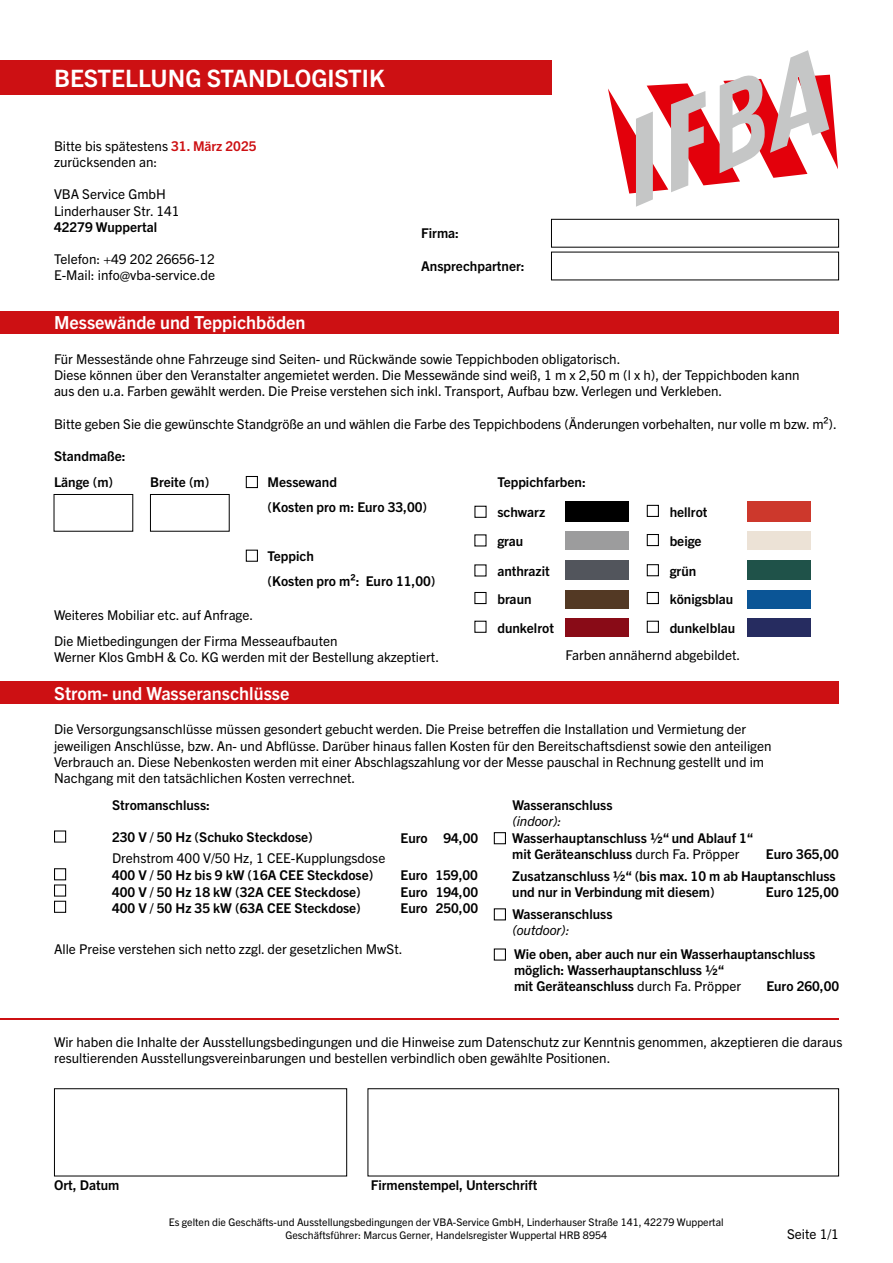
<style>
.page{position:relative;width:893px;height:1263px;background:#fff}
.page>*{position:absolute;margin:0;border:0;box-sizing:border-box;transform-origin:0 0}
.t1{font:700 24px "Trade Gothic Next LT Pro";color:#fff}
.t2{font:700 18px "Trade Gothic Next LT Pro";color:#fff}
.t3{font:13.5px/16.2px "Trade Gothic Next LT Pro";color:#000}
.t4{font:700 13.5px/16.2px "Trade Gothic Next LT Pro";color:#000}
.t5{font:italic 13.5px "Trade Gothic Next LT Pro";color:#000}
.t6{font:10.5px/12.6px "Trade Gothic Next LT Pro";color:#000;text-align:center}
.s1{font-weight:700;color:#cd1013}
.s2{font-weight:400}
</style>
<div class="page">
<div style="left:0;top:61px;width:551px;height:34px;background:#cd1013"></div>
<div style="left:565px;top:502px;width:64px;height:20px;background:#000"></div>
<div style="left:565px;top:531px;width:64px;height:19px;background:#9c9c9d"></div>
<div style="left:565px;top:561px;width:64px;height:19px;background:#52555c"></div>
<div style="left:565px;top:590px;width:64px;height:19px;background:#533924"></div>
<div style="left:565px;top:618px;width:64px;height:19px;background:#890b17"></div>
<div style="left:747px;top:502px;width:63px;height:20px;background:#cd382c"></div>
<div style="left:747px;top:531px;width:63px;height:19px;background:#ece2d6"></div>
<div style="left:747px;top:560px;width:63px;height:20px;background:#1f5249"></div>
<div style="left:747px;top:590px;width:63px;height:19px;background:#0b5596"></div>
<div style="left:747px;top:619px;width:63px;height:18px;background:#262c60"></div>
<div style="left:0;top:681px;width:839px;height:23px;background:#cd1013"></div>
<div style="left:0;top:311px;width:839px;height:22px;background:#cd1013"></div>
<hr style="left:0;top:1019px;width:839px;height:1px;background:#cd1013">
<div style="left:551px;top:219px;width:288px;height:29px;border:1px solid #000"></div>
<div style="left:54px;top:494px;width:79px;height:38px;border:1px solid #000"></div>
<div style="left:150px;top:494px;width:80px;height:38px;border:1px solid #000"></div>
<svg style="left:608px;top:50px;width:230px;height:157px"></svg>
<div style="left:246px;top:476px;width:12px;height:12px;border:1px solid #000"></div>
<div style="left:246px;top:550px;width:12px;height:12px;border:1px solid #000"></div>
<div style="left:474px;top:506px;width:13px;height:12px;border:1px solid #000"></div>
<div style="left:474px;top:592px;width:13px;height:12px;border:1px solid #000"></div>
<div style="left:474px;top:621px;width:13px;height:12px;border:1px solid #000"></div>
<div style="left:647px;top:505px;width:12px;height:12px;border:1px solid #000"></div>
<div style="left:647px;top:534px;width:12px;height:12px;border:1px solid #000"></div>
<div style="left:647px;top:564px;width:12px;height:12px;border:1px solid #000"></div>
<div style="left:647px;top:592px;width:12px;height:12px;border:1px solid #000"></div>
<div style="left:647px;top:621px;width:12px;height:12px;border:1px solid #000"></div>
<div style="left:54px;top:830px;width:12px;height:12px;border:1px solid #000"></div>
<div style="left:54px;top:868px;width:12px;height:12px;border:1px solid #000"></div>
<div style="left:54px;top:884px;width:12px;height:12px;border:1px solid #000"></div>
<div style="left:54px;top:901px;width:12px;height:12px;border:1px solid #000"></div>
<div style="left:494px;top:832px;width:12px;height:12px;border:1px solid #000"></div>
<div style="left:494px;top:908px;width:12px;height:12px;border:1px solid #000"></div>
<div style="left:494px;top:948px;width:12px;height:12px;border:1px solid #000"></div>
<h1 class="t1" style="left:54px;top:62px;width:332px">BESTELLUNG STANDLOGISTIK</h1>
<p class="t3" style="left:54px;top:137px;width:204px">Bitte bis spätestens <span class="s1">31. März 2025 </span>zurücksenden an:</p>
<p class="t3" style="left:54px;top:185px;width:127px">VBA Service GmbH<br>Linderhauser Str. 141</p>
<p class="t4" style="left:54px;top:218px;width:105px">42279 Wuppertal</p>
<p class="t3" style="left:54px;top:250px;width:163px">Telefon: +49 202 26656-12<br>E-Mail: info@vba-service.de</p>
<h2 class="t2" style="left:54px;top:310px;width:253px">Messewände und Teppichböden</h2>
<p class="t4" style="left:421px;top:225px;width:39px">Firma:</p>
<p class="t4" style="left:421px;top:257px;width:105px">Ansprechpartner:</p>
<p class="t3" style="left:54px;top:350px;width:747px">Für Messestände ohne Fahrzeuge sind Seiten- und Rückwände sowie Teppichboden obligatorisch.<br>Diese können über den Veranstalter angemietet werden. Die Messewände sind weiß, 1 m x 2,50 m (l x h), der Teppichboden kann aus den u.a. Farben gewählt werden. Die Preise verstehen sich inkl. Transport, Aufbau bzw. Verlegen und Verkleben.</p>
<p class="t3" style="left:54px;top:415px;width:784px">Bitte geben Sie die gewünschte Standgröße an und wählen die Farbe des Teppichbodens (Änderungen vorbehalten, nur volle m bzw. m²).</p>
<p class="t4" style="left:54px;top:442px;width:73px;line-height:26px">Standmaße:<br>Länge (m)</p>
<p class="t4" style="left:150px;top:473px;width:61px">Breite (m)</p>
<p class="t4" style="left:268px;top:469px;width:161px;line-height:25.2px">Messewand<br>(Kosten pro m: Euro 33,00)</p>
<p class="t4" style="left:268px;top:542px;width:169px;line-height:25.2px">Teppich<br>(Kosten pro m²: Euro 11,00)</p>
<p class="t4" style="left:497px;top:467px;width:90px;line-height:29.4px">Teppichfarben: schwarz<br>grau</p>
<p class="t4" style="left:497px;top:556px;width:58px;line-height:28.2px">anthrazit braun dunkelrot</p>
<p class="t4" style="left:670px;top:497px;width:39px;line-height:29.1px">hellrot beige</p>
<p class="t4" style="left:670px;top:556px;width:67px;line-height:28.2px">grün königsblau dunkelblau</p>
<p class="t3" style="left:565px;top:646px;width:176px">Farben annähernd abgebildet.</p>
<p class="t3" style="left:54px;top:602px;width:285px;line-height:25.2px">Weiteres Mobiliar etc. auf Anfrage.<br>Die Mietbedingungen der Firma Messeaufbauten</p>
<p class="t3" style="left:54px;top:648px;width:387px">Werner Klos GmbH &amp; Co. KG werden mit der Bestellung akzeptiert.</p>
<h2 class="t2" style="left:54px;top:681px;width:237px">Strom- und Wasseranschlüsse</h2>
<p class="t3" style="left:54px;top:720px;width:719px">Die Versorgungsanschlüsse müssen gesondert gebucht werden. Die Preise betreffen die Installation und Vermietung der jeweiligen Anschlüsse, bzw. An- und Abflüsse. Darüber hinaus fallen Kosten für den Bereitschaftsdienst sowie den anteiligen Verbrauch an. Diese Nebenkosten werden mit einer Abschlagszahlung vor der Messe pauschal in Rechnung gestellt und im Nachgang mit den tatsächlichen Kosten verrechnet.</p>
<p class="t4" style="left:112px;top:796px;width:100px">Stromanschluss:</p>
<p class="t4" style="left:112px;top:828px;width:202px">230 V / 50 Hz (Schuko Steckdose)</p>
<p class="t3" style="left:112px;top:849px;width:275px">Drehstrom 400 V/50 Hz, 1 CEE-Kupplungsdose</p>
<p class="t4" style="left:112px;top:866px;width:263px">400 V / 50 Hz bis 9 kW (16A CEE Steckdose)<br>400 V / 50 Hz 18 kW (32A CEE Steckdose)<br>400 V / 50 Hz 35 kW (63A CEE Steckdose)</p>
<p class="t4" style="left:401px;top:829px;width:79px">Euro 94,00</p>
<p class="t4" style="left:401px;top:866px;width:79px;text-align:justify">Euro 159,00<br>Euro 194,00<br>Euro 250,00</p>
<p class="t3" style="left:54px;top:940px;width:350px">Alle Preise verstehen sich netto zzgl. der gesetzlichen MwSt.</p>
<p class="t4" style="left:512px;top:796px;width:102px">Wasseranschluss</p>
<p class="t5" style="left:512px;top:812px;width:51px">(indoor):</p>
<p class="t4" style="left:512px;top:829px;width:243px">Wasserhauptanschluss ½“ und Ablauf 1“ mit Geräteanschluss <span class="s2">durch Fa. Pröpper</span></p>
<p class="t4" style="left:512px;top:842px;width:328px;line-height:22.2px;text-align:right">Euro 365,00<br>Zusatzanschluss ½“ (bis max. 10 m ab Hauptanschluss</p>
<p class="t4" style="left:512px;top:883px;width:204px">und nur in Verbindung mit diesem)</p>
<p class="t4" style="left:766px;top:883px;width:74px">Euro 125,00</p>
<p class="t4" style="left:512px;top:905px;width:102px">Wasseranschluss</p>
<p class="t5" style="left:512px;top:921px;width:59px">(outdoor):</p>
<p class="t4" style="left:514px;top:945px;width:303px">Wie oben, aber auch nur ein Wasserhauptanschluss möglich: Wasserhauptanschluss ½“<br>mit Geräteanschluss <span class="s2">durch Fa. Pröpper</span></p>
<p class="t4" style="left:766px;top:977px;width:74px">Euro 260,00</p>
<p class="t3" style="left:54px;top:1033px;width:790px">Wir haben die Inhalte der Ausstellungsbedingungen und die Hinweise zum Datenschutz zur Kenntnis genommen, akzeptieren die daraus resultierenden Ausstellungsvereinbarungen und bestellen verbindlich oben gewählte Positionen.</p>
<p class="t4" style="left:54px;top:1176px;width:67px">Ort, Datum</p>
<p class="t4" style="left:371px;top:1176px;width:168px">Firmenstempel, Unterschrift</p>
<p class="t6" style="left:169px;top:1215px;width:556px">Es gelten die Geschäfts-und Ausstellungsbedingungen der VBA-Service GmbH, Linderhauser Straße 141, 42279 Wuppertal<br>Geschäftsführer: Marcus Gerner, Handelsregister Wuppertal HRB 8954</p>
<p class="t3" style="left:787px;top:1225px;width:53px">Seite 1/1</p>
</div>
